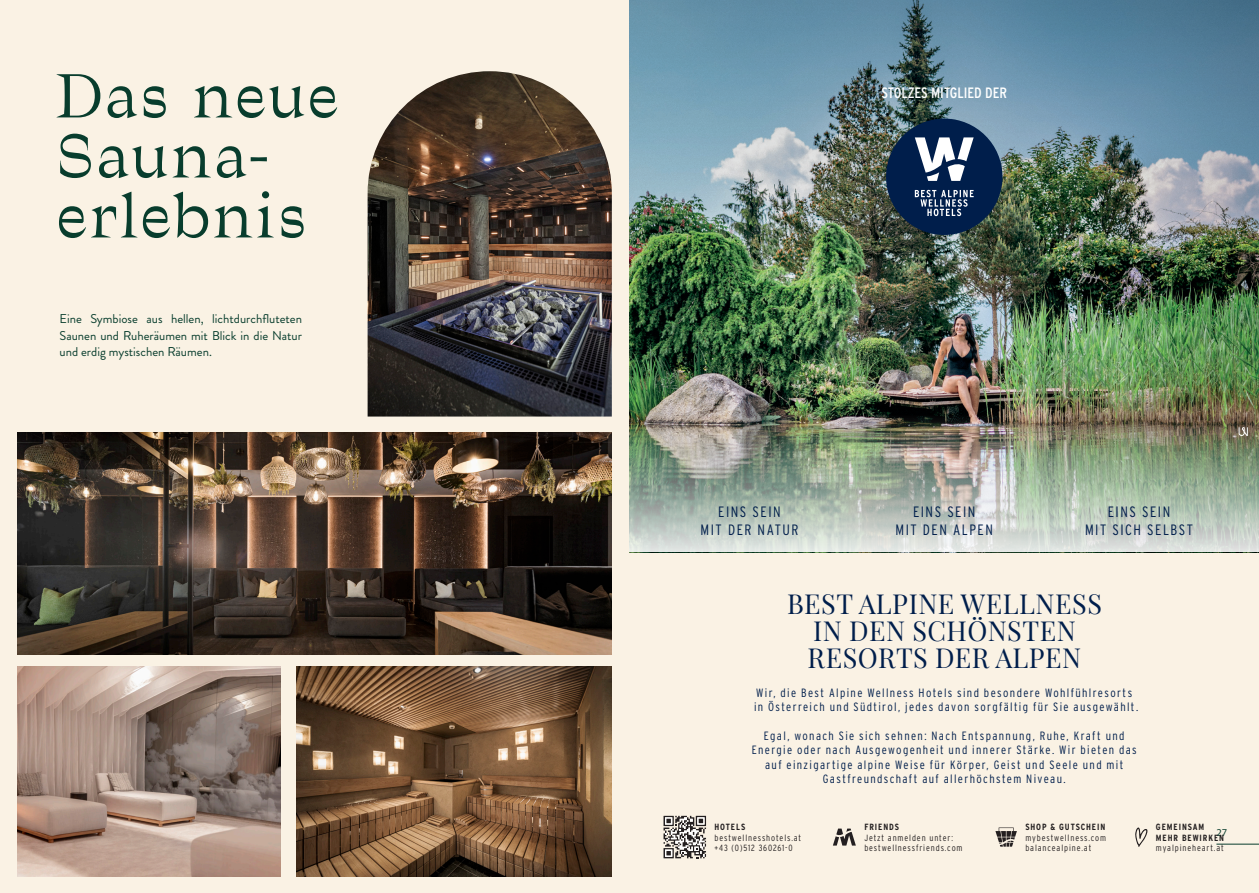
<style>
.page{position:relative;width:1259px;height:893px;background:#faf2e4}
.page>*{position:absolute;margin:0;border:0;box-sizing:border-box;transform-origin:0 0}
.t1{font:60px/60px "Traulha Regulara";color:#083d2d}
.t2{font:27px/27px "Playfair Display";letter-spacing:.02em;color:#001e4b;text-align:center}
.t3{font:300 15px/18px "Interstate Condensed";letter-spacing:.1em;color:#001e4b;text-align:center}
.t4{font:15px "Interstate Condensed";color:#fff}
.t5{font:12.75px/16.5px "Brandon Grotesque";color:#083d2d;text-align:justify}
.t6{font:300 12px/14.4px "Interstate Condensed";letter-spacing:.115em;color:#001e4b}
.t7{font:10.5px "Myriad Pro";color:#083d2d}
.t8{font:300 9px/10.8px "Interstate Condensed";letter-spacing:.1em;color:#231f20}
.t9{font:700 9px/10.8px "Interstate Condensed";letter-spacing:.1em;color:#231f20}
</style>
<div class="page">
<hr style="left:1216px;top:844px;width:43px;height:1px;background:#083d2d">
<img style="left:367px;top:71px;width:245px;height:346px">
<img style="left:629px;top:348px;width:630px;height:66px">
<img style="left:629px;top:0;width:630px;height:348px">
<svg style="left:1135px;top:827px;width:12px;height:20px"></svg>
<svg style="left:833px;top:829px;width:23px;height:17px"></svg>
<svg style="left:995px;top:827px;width:22px;height:20px"></svg>
<svg style="left:663px;top:816px;width:43px;height:42px;background:#938f8c"></svg>
<img style="left:629px;top:414px;width:630px;height:138px">
<div style="left:886px;top:119px;width:116px;height:116px;background:#001e4b;border-radius:50%"></div>
<svg style="left:915px;top:190px;width:58px;height:26px"></svg>
<svg style="left:915px;top:137px;width:58px;height:44px"></svg>
<svg style="left:1238px;top:427px;width:9px;height:9px"></svg>
<img style="left:297px;top:666px;width:315px;height:211px">
<img style="left:17px;top:433px;width:595px;height:221px">
<img style="left:17px;top:666px;width:263px;height:211px">
<h1 class="t1" style="left:55px;top:67px;width:285px">Das neue<br>Sauna&shy;erlebnis</h1>
<p class="t5" style="left:60px;top:311px;width:244px">Eine Symbiose aus hellen, lichtdurchfluteten Saunen und Ruheräumen mit Blick in die Natur und erdig mystischen Räumen.</p>
<p class="t4" style="left:881px;top:84px;width:127px">STOLZES MITGLIED DER</p>
<p class="t3" style="left:700px;top:503px;width:99px">EINS SEIN<br>MIT DER NATUR</p>
<p class="t3" style="left:895px;top:503px;width:99px">EINS SEIN<br>MIT DEN ALPEN</p>
<p class="t3" style="left:1085px;top:503px;width:109px">EINS SEIN<br>MIT SICH SELBST</p>
<h2 class="t2" style="left:787px;top:588px;width:316px">BEST ALPINE WELLNESS<br>IN DEN SCHÖNSTEN<br>RESORTS DER ALPEN</h2>
<p class="t6" style="left:754px;top:685px;width:386px">Wir, die Best Alpine Wellness Hotels sind besondere Wohlfühlresorts in Österreich und Südtirol, jedes davon sorgfältig für Sie ausgewählt.</p>
<p class="t6" style="left:752px;top:728px;width:386px;text-align:center">Egal, wonach Sie sich sehnen: Nach Entspannung, Ruhe, Kraft und Energie oder nach Ausgewogenheit und innerer Stärke. Wir bieten das auf einzigartige alpine Weise für Körper, Geist und Seele und mit Gastfreundschaft auf allerhöchstem Niveau.</p>
<p class="t9" style="left:714px;top:821px;width:32px">HOTELS</p>
<p class="t8" style="left:714px;top:832px;width:88px">bestwellnesshotels.at +43 (0)512 360261-0</p>
<p class="t9" style="left:864px;top:821px;width:36px">FRIENDS</p>
<p class="t8" style="left:864px;top:832px;width:100px">Jetzt anmelden unter: bestwellnessfriends.com</p>
<p class="t9" style="left:1025px;top:821px;width:81px">SHOP &amp; GUTSCHEIN</p>
<p class="t8" style="left:1025px;top:832px;width:82px">mybestwellness.com balancealpine.at</p>
<p class="t9" style="left:1156px;top:821px;width:70px">GEMEINSAM<br>MEHR BEWIRKEN</p>
<p class="t8" style="left:1156px;top:843px;width:69px">myalpineheart.at</p>
<p class="t7" style="left:1216px;top:826px;width:12px">27</p>
</div>
